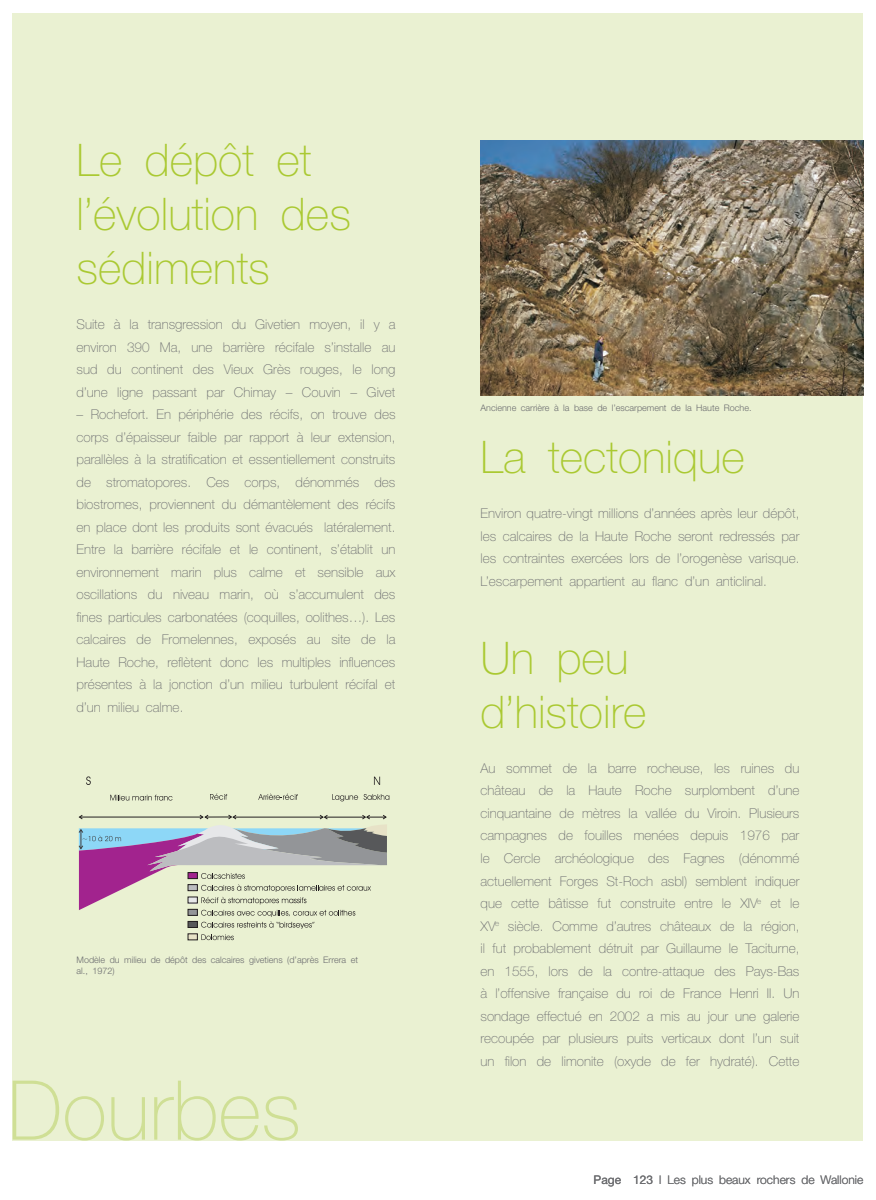
<style>
.page{position:relative;width:876px;height:1200px;background:#fff}
.page>*{position:absolute;margin:0;border:0;box-sizing:border-box;transform-origin:0 0}
.t1{font:100 82.5px "Helvetica Neue";color:#cfdf95}
.t2{font:100 45px/54px "Helvetica Neue";color:#aac932}
.t3{font:100 13.5px/22.5px "Helvetica Neue";color:#6c6d70;text-align:justify}
.t4{font:300 12px "Helvetica Neue";color:#6c6d70}
.t5{font:300 9px/10.8px "Helvetica Neue";color:#6c6d70}
.s1{font-weight:400}
</style>
<div class="page">
<div style="left:13px;top:13px;width:850px;height:1127px;background:#eaf1d2"></div>
<img style="left:480px;top:140px;width:383px;height:255px">
<svg style="left:110px;top:794px;width:63px;height:6px"></svg>
<svg style="left:210px;top:793px;width:17px;height:6px"></svg>
<svg style="left:258px;top:793px;width:40px;height:6px"></svg>
<svg style="left:332px;top:794px;width:26px;height:7px"></svg>
<svg style="left:364px;top:794px;width:25px;height:5px"></svg>
<svg style="left:188px;top:933px;width:9px;height:6px"></svg>
<svg style="left:78px;top:814px;width:309px;height:114px"></svg>
<svg style="left:201px;top:934px;width:33px;height:5px"></svg>
<svg style="left:86px;top:776px;width:5px;height:8px"></svg>
<svg style="left:374px;top:776px;width:6px;height:8px"></svg>
<h2 class="t2" style="left:77px;top:133px;width:276px">Le dépôt et l’évolution des sédiments</h2>
<p class="t3" style="left:77px;top:313px;width:320px">Suite à la transgression du Givetien moyen, il y a environ 390 Ma, une barrière récifale s’installe au sud du continent des Vieux Grès rouges, le long d’une ligne passant par Chimay – Couvin – Givet</p>
<p class="t3" style="left:77px;top:403px;width:320px">– Rochefort. En périphérie des récifs, on trouve des corps d’épaisseur faible par rapport à leur extension, parallèles à la stratification et essentiellement construits de stromatopores. Ces corps, dénommés des biostromes, proviennent du démantèlement des récifs en place dont les produits sont évacués latéralement.<br>Entre la barrière récifale et le continent, s’établit un environnement marin plus calme et sensible aux oscillations du niveau marin, où s’accumulent des fines particules carbonatées (coquilles, oolithes…). Les calcaires de Fromelennes, exposés au site de la Haute Roche, reflètent donc les multiples influences présentes à la jonction d’un milieu turbulent récifal et d’un milieu calme.</p>
<p class="t5" style="left:77px;top:954px;width:283px">Modèle du milieu de dépôt des calcaires givetiens (d’après Errera et al., 1972)</p>
<h1 class="t1" style="left:7px;top:1062px;width:295px">Dourbes</h1>
<p class="t5" style="left:480px;top:402px;width:273px">Ancienne carrière à la base de l’escarpement de la Haute Roche.</p>
<h2 class="t2" style="left:480px;top:430px;width:266px">La tectonique</h2>
<p class="t3" style="left:480px;top:502px;width:320px">Environ quatre-vingt millions d’années après leur dépôt, les calcaires de la Haute Roche seront redressés par les contraintes exercées lors de l’orogenèse varisque.<br>L’escarpement appartient au flanc d’un anticlinal.</p>
<h2 class="t2" style="left:480px;top:630px;width:168px">Un peu d’histoire</h2>
<p class="t3" style="left:480px;top:756px;width:320px">Au sommet de la barre rocheuse, les ruines du château de la Haute Roche surplombent d’une cinquantaine de mètres la vallée du Viroin. Plusieurs campagnes de fouilles menées depuis 1976 par le Cercle archéologique des Fagnes (dénommé actuellement Forges St-Roch asbl) semblent indiquer que cette bâtisse fut construite entre le XIV<sup>e</sup> et le XV<sup>e</sup> siècle. Comme d’autres châteaux de la région, il fut probablement détruit par Guillaume le Taciturne, en 1555, lors de la contre-attaque des Pays-Bas à l’offensive française du roi de France Henri II. Un sondage effectué en 2002 a mis au jour une galerie recoupée par plusieurs puits verticaux dont l’un suit un filon de limonite (oxyde de fer hydraté). Cette</p>
<p class="t4" style="left:594px;top:1171px;width:271px"><span class="s1">Page 123</span> l Les plus beaux rochers de Wallonie</p>
</div>
